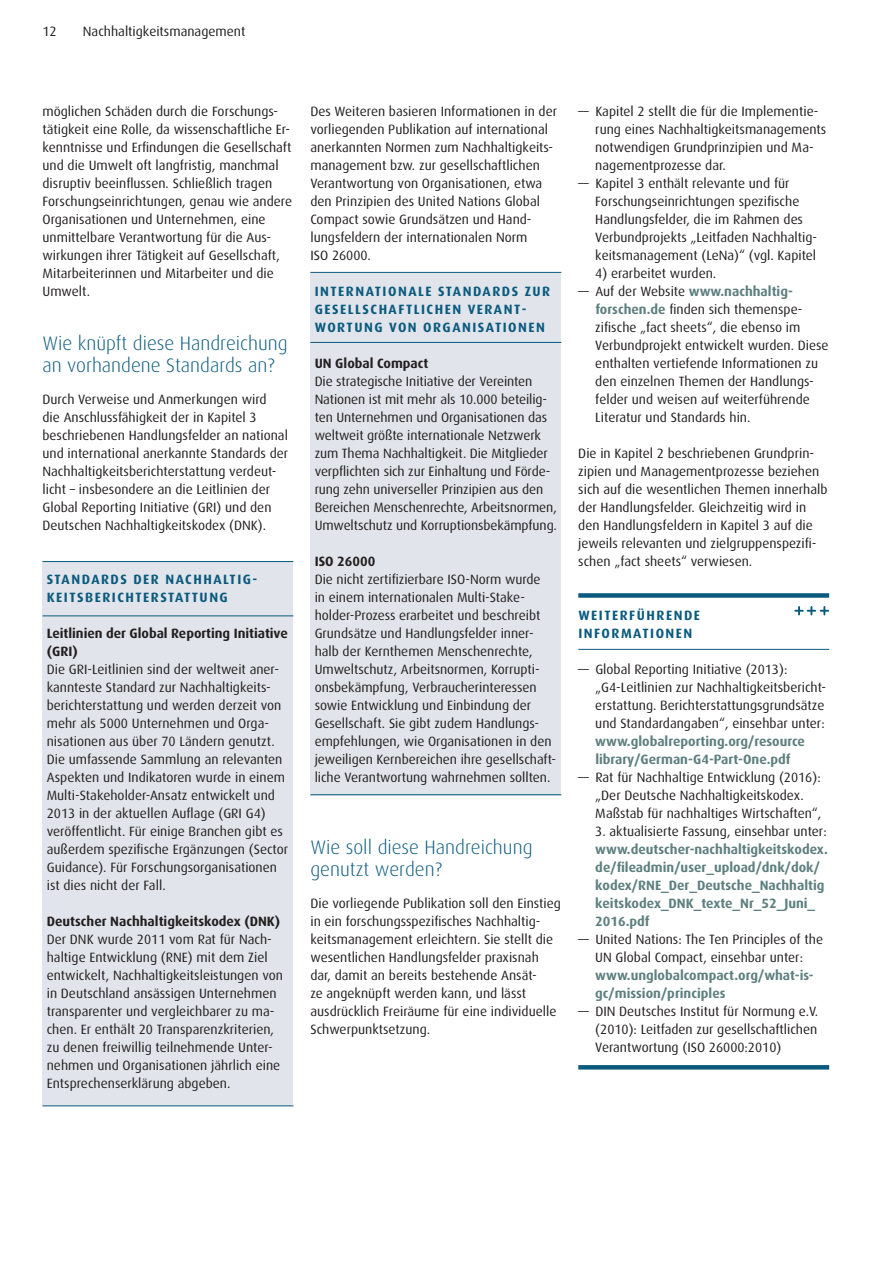
<style>
.page{position:relative;width:893px;height:1263px;background:#fff}
.page>*{position:absolute;margin:0;border:0;box-sizing:border-box;transform-origin:0 0}
.Zwischentitel{font:300 19.5px/22.5px "Dax Pro";color:#0a5a7e}
.Fließtext{font:13.5px/18px "Dax Pro";color:#231f20}
.Fließtext_Einzug{font:13.5px/18px "Dax Pro";color:#231f20}
.Fließtext_Einzug-2{font:700 13.5px/18px "Dax Pro";color:#5e7f7f}
.Headline_versal{font:700 13.5px/18px "Dax Pro";letter-spacing:.11em;color:#0a5a7e}
.Fließtext_fett{font:700 13.5px/18px "Dax Pro";color:#231f20}
.s1{font-weight:700;color:#5e7f7f}
.s2{font-weight:400;color:#231f20}
</style>
<div class="page">
<div style="left:310px;top:272px;width:251px;height:523px;background:#e1e5eb"></div>
<div style="left:43px;top:562px;width:250px;height:544px;background:#e1e5eb"></div>
<svg style="left:821px;top:607px;width:7px;height:7px"></svg>
<svg style="left:795px;top:607px;width:20px;height:7px"></svg>
<hr style="left:310px;top:272px;width:251px;height:1px;background:#0a5a7e">
<hr style="left:43px;top:561px;width:250px;height:1px;background:#0a5a7e">
<div style="left:578px;top:593px;width:251px;height:5px;background:#0a5a7e"></div>
<svg style="left:578px;top:1065px;width:251px;height:4px"></svg>
<hr style="left:310px;top:794px;width:251px;height:1px;background:#0a5a7e">
<hr style="left:43px;top:1105px;width:250px;height:1px;background:#0a5a7e">
<hr style="left:310px;top:342px;width:251px;height:1px;background:#0a5a7e">
<hr style="left:578px;top:649px;width:251px;height:1px;background:#0a5a7e">
<hr style="left:43px;top:616px;width:250px;height:1px;background:#0a5a7e">
<hr style="left:892px;top:0;width:1px;height:1263px;background:#de6b27">
<p class="Fließtext" style="left:43px;top:22px;width:16px">12</p>
<p class="Fließtext" style="left:83px;top:22px;width:164px">Nachhaltigkeitsmanagement</p>
<p class="Fließtext" style="left:43px;top:102px;width:251px">möglichen Schäden durch die Forschungs&shy;tätigkeit eine Rolle, da wissenschaftliche Er&shy;kenntnisse und Erfindungen die Gesellschaft und die Umwelt oft langfristig, manchmal disruptiv beeinflussen. Schließlich tragen Forschungseinrichtungen, genau wie andere Organisationen und Unternehmen, eine unmittelbare Verantwortung für die Aus&shy;wirkungen ihrer Tätigkeit auf Gesellschaft, Mitarbeiterinnen und Mitarbeiter und die Umwelt.</p>
<p class="Zwischentitel" style="left:43px;top:331px;width:247px">Wie knüpft diese Handreichung an vorhandene Standards an?</p>
<p class="Fließtext" style="left:43px;top:390px;width:247px">Durch Verweise und Anmerkungen wird<br>die Anschlussfähigkeit der in Kapitel 3 beschriebenen Handlungsfelder an national und international anerkannte Standards der Nachhaltigkeitsberichterstattung verdeut&shy;licht – insbesondere an die Leitlinien der Global Reporting Initiative (GRI) und den Deutschen Nachhaltigkeitskodex (DNK).</p>
<p class="Headline_versal" style="left:47px;top:570px;width:212px">STANDARDS DER NACHHALTIG-<br>KEITSBERICHTERSTATTUNG</p>
<p class="Fließtext_fett" style="left:47px;top:624px;width:243px">Leitlinien der Global Reporting Initiative (GRI)</p>
<p class="Fließtext" style="left:47px;top:660px;width:243px">Die GRI-Leitlinien sind der weltweit aner&shy;kannteste Standard zur Nachhaltigkeits&shy;berichterstattung und werden derzeit von mehr als 5000 Unternehmen und Orga&shy;nisationen aus über 70 Ländern genutzt.<br>Die umfassende Sammlung an relevanten Aspekten und Indikatoren wurde in einem Multi-Stakeholder-Ansatz entwickelt und 2013 in der aktuellen Auflage (GRI G4) veröffentlicht. Für einige Branchen gibt es außerdem spezifische Ergänzungen (Sector Guidance). Für Forschungsorganisationen ist dies nicht der Fall.</p>
<p class="Fließtext_fett" style="left:47px;top:912px;width:235px">Deutscher Nachhaltigkeitskodex (DNK)</p>
<p class="Fließtext" style="left:47px;top:930px;width:238px">Der DNK wurde 2011 vom Rat für Nach&shy;haltige Entwicklung (RNE) mit dem Ziel entwickelt, Nachhaltigkeitsleistungen von in Deutschland ansässigen Unternehmen transparenter und vergleichbarer zu ma&shy;chen. Er enthält 20 Transparenzkriterien, zu denen freiwillig teilnehmende Unter&shy;nehmen und Organisationen jährlich eine Entsprechenserklärung abgeben.</p>
<p class="Fließtext" style="left:310px;top:102px;width:248px">Des Weiteren basieren Informationen in der vorliegenden Publikation auf international anerkannten Normen zum Nachhaltigkeits&shy;management bzw. zur gesellschaftlichen Verantwortung von Organisationen, etwa den Prinzipien des United Nations Global Compact sowie Grundsätzen und Hand&shy;lungsfeldern der internationalen Norm</p>
<p class="Fließtext" style="left:310px;top:246px;width:62px">ISO 26000.</p>
<p class="Headline_versal" style="left:315px;top:282px;width:237px">INTERNATIONALE STANDARDS ZUR<br>GESELLSCHAFTLICHEN VERANT-<br>WORTUNG VON ORGANISATIONEN</p>
<p class="Fließtext_fett" style="left:315px;top:354px;width:115px">UN Global Compact</p>
<p class="Fließtext" style="left:315px;top:372px;width:244px">Die strategische Initiative der Vereinten Nationen ist mit mehr als 10.000 beteilig&shy;ten Unternehmen und Organisationen das weltweit größte internationale Netzwerk zum Thema Nachhaltigkeit. Die Mitglieder verpflichten sich zur Einhaltung und Förde&shy;rung zehn universeller Prinzipien aus den Bereichen Menschenrechte, Arbeitsnormen, Umweltschutz und Korruptionsbekämpfung.</p>
<p class="Fließtext_fett" style="left:315px;top:552px;width:62px">ISO 26000</p>
<p class="Fließtext" style="left:315px;top:570px;width:243px">Die nicht zertifizierbare ISO-Norm wurde<br>in einem internationalen Multi-Stake&shy;holder-Prozess erarbeitet und beschreibt Grundsätze und Handlungsfelder inner&shy;halb der Kernthemen Menschenrechte, Umweltschutz, Arbeitsnormen, Korrupti&shy;onsbekämpfung, Verbraucherinteressen sowie Entwicklung und Einbindung der Gesellschaft. Sie gibt zudem Handlungs&shy;empfehlungen, wie Organisationen in den jeweiligen Kernbereichen ihre gesellschaft&shy;liche Verantwortung wahrnehmen sollten.</p>
<p class="Zwischentitel" style="left:310px;top:835px;width:224px">Wie soll diese Handreichung genutzt werden?</p>
<p class="Fließtext" style="left:310px;top:894px;width:252px">Die vorliegende Publikation soll den Einstieg in ein forschungsspezifisches Nachhaltig&shy;keitsmanagement erleichtern. Sie stellt die wesentlichen Handlungsfelder praxisnah dar, damit an bereits bestehende Ansät-<br>ze angeknüpft werden kann, und lässt ausdrücklich Freiräume für eine individuelle Schwerpunktsetzung.</p>
<p class="Fließtext_Einzug" style="left:595px;top:102px;width:233px;text-indent:-17px">–– Kapitel 2 stellt die für die Implementie&shy;rung eines Nachhaltigkeitsmanagements notwendigen Grundprinzipien und Ma&shy;nagementprozesse dar.</p>
<p class="Fließtext_Einzug" style="left:595px;top:174px;width:223px;text-indent:-17px">–– Kapitel 3 enthält relevante und für Forschungseinrichtungen spezifische Handlungsfelder, die im Rahmen des Verbundprojekts „Leitfaden Nachhaltig&shy;keitsmanagement (LeNa)“ (vgl. Kapitel</p>
<p class="Fließtext_Einzug" style="left:595px;top:264px;width:123px">4) erarbeitet wurden.</p>
<p class="Fließtext_Einzug" style="left:578px;top:282px;width:216px">–– Auf der Website <span class="s1">www.nachhaltig-</span></p>
<p class="Fließtext_Einzug" style="left:595px;top:300px;width:235px"><span class="s1">forschen.de</span> finden sich themenspe&shy;zifische „fact sheets“, die ebenso im Verbundprojekt entwickelt wurden. Diese enthalten vertiefende Informationen zu den einzelnen Themen der Handlungs&shy;felder und weisen auf weiterführende Literatur und Standards hin.</p>
<p class="Fließtext" style="left:578px;top:444px;width:251px">Die in Kapitel 2 beschriebenen Grundprin&shy;zipien und Managementprozesse beziehen sich auf die wesentlichen Themen innerhalb der Handlungsfelder. Gleichzeitig wird in den Handlungsfeldern in Kapitel 3 auf die jeweils relevanten und zielgruppenspezifi&shy;schen „fact sheets“ verwiesen.</p>
<p class="Headline_versal" style="left:578px;top:606px;width:123px">WEITERFÜHRENDE</p>
<p class="Headline_versal" style="left:578px;top:624px;width:116px">INFORMATIONEN</p>
<p class="Fließtext_Einzug" style="left:595px;top:660px;width:232px;text-indent:-17px">–– Global Reporting Initiative (2013): „G4-Leitlinien zur Nachhaltigkeitsbericht&shy;erstattung. Berichterstattungsgrundsätze und Standardangaben“, einsehbar unter: <span class="s1">www.globalreporting.org/resource</span></p>
<p class="Fließtext_Einzug-2" style="left:595px;top:750px;width:197px">library/German-G4-Part-One.pdf</p>
<p class="Fließtext_Einzug" style="left:595px;top:768px;width:228px;text-indent:-17px">–– Rat für Nachhaltige Entwicklung (2016): „Der Deutsche Nachhaltigkeitskodex.<br>Maßstab für nachhaltiges Wirtschaften“,</p>
<p class="Fließtext_Einzug-2" style="left:595px;top:822px;width:234px"><span class="s2">3. aktualisierte Fassung, einsehbar unter: </span>www.deutscher-nachhaltigkeitskodex. de/fileadmin/user_upload/dnk/dok/ kodex/RNE_Der_Deutsche_Nachhaltig keitskodex_DNK_texte_Nr_52_Juni_ 2016.pdf</p>
<p class="Fließtext_Einzug" style="left:595px;top:930px;width:229px;text-indent:-17px">–– United Nations: The Ten Principles of the UN Global Compact, einsehbar unter: <span class="s1">www.unglobalcompact.org/what-is&shy;gc/mission/principles</span></p>
<p class="Fließtext_Einzug" style="left:595px;top:1002px;width:224px;text-align:justify;text-indent:-17px">–– DIN Deutsches Institut für Normung e.V. (2010): Leitfaden zur gesellschaftlichen Verantwortung (ISO 26000:2010)</p>
</div>
